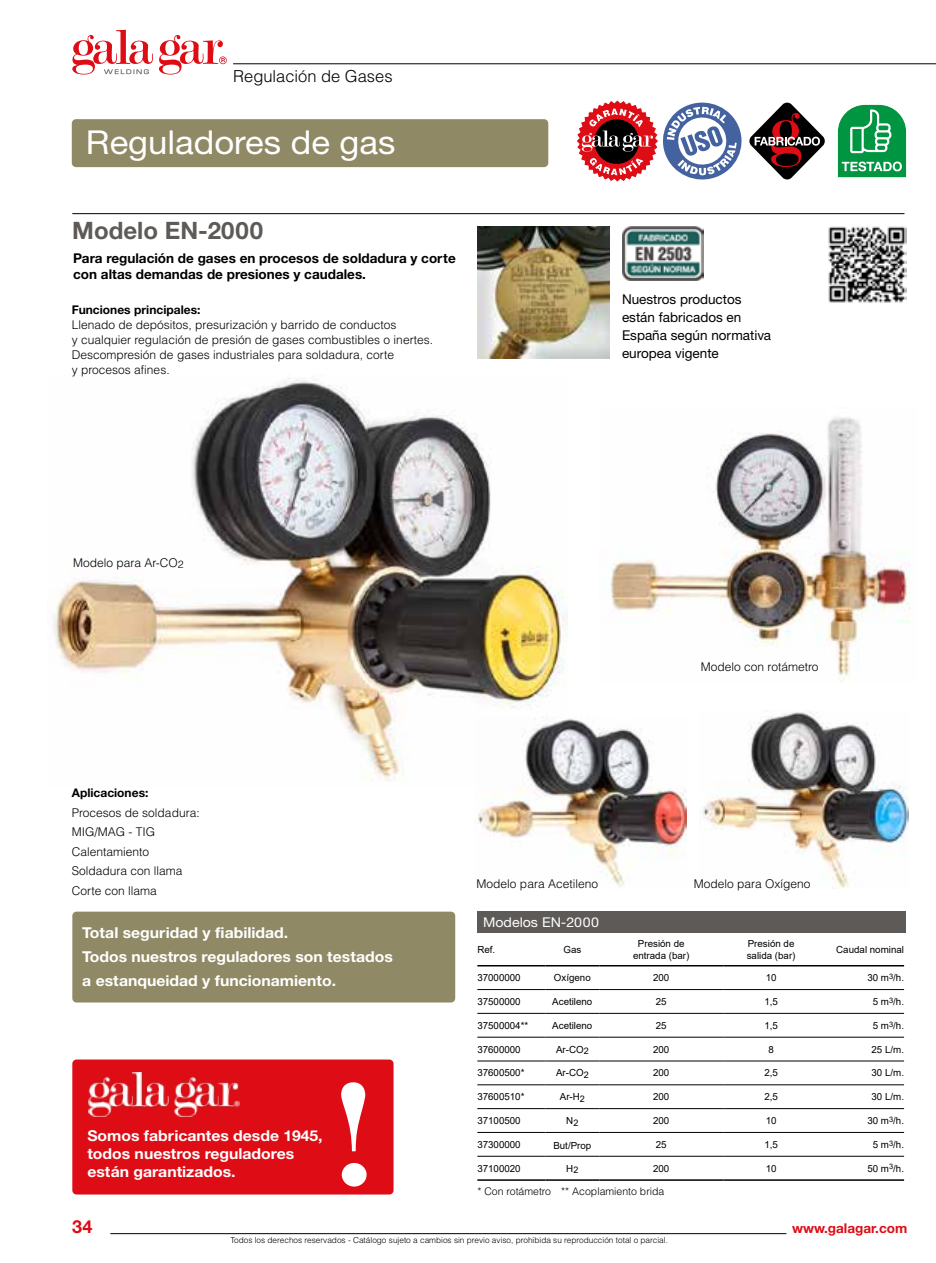
<style>
.page{position:relative;width:936px;height:1263px;background:#fff}
.page>*{position:absolute;margin:0;border:0;box-sizing:border-box;transform-origin:0 0}
.t1{font:144px "Bodoni BE Medium SC";color:#fff;scale:1.05 1}
.t2{font:33px "Helvetica Neue CE";color:#fff;scale:1.05 1}
.t3{font:700 24px "Helvetica Neue CE";color:#5d5a58}
.t4{font:700 18px "Helvetica Neue CE";color:#de0c15}
.t5{font:300 16.5px "Helvetica";color:#000}
.t6{font:700 15px/24px "Helvetica Neue CE";color:#fff;scale:1.05 1}
.t7{font:700 13.5px/16.5px "Helvetica Neue CE";color:#000}
.t8{font:13.5px/18px "Helvetica Neue CE";color:#000}
.t9{font:700 13.5px "Helvetica Neue CE";color:#de0c15}
.t10{font:13.5px "Helvetica Neue CE";color:#fff;scale:1.05 1}
.t11{font:300 12px/19.5px "Helvetica";color:#000}
.t12{font:700 12px "Helvetica Neue CE";color:#000}
.t13{font:300 10.5px "Helvetica";color:#000}
.t14{font:9.75px/11.7px "Arial";color:#000;text-align:center}
.t15{font:300 8.25px "Helvetica";color:#000}
</style>
<div class="page">
<hr style="left:233px;top:64px;width:702px;height:1px;background:#000">
<hr style="left:110px;top:1233px;width:676px;height:1px;background:#000">
<svg style="left:72px;top:30px;width:155px;height:45px"></svg>
<img style="left:610px;top:417px;width:300px;height:266px">
<hr style="left:72px;top:213px;width:832px;height:1px;background:#000">
<img style="left:828px;top:226px;width:78px;height:77px">
<img style="left:622px;top:227px;width:81px;height:54px">
<img style="left:699px;top:712px;width:209px;height:177px">
<hr style="left:477px;top:965px;width:68px;height:1px;background:#000">
<hr style="left:599px;top:965px;width:124px;height:1px;background:#000">
<hr style="left:723px;top:965px;width:96px;height:1px;background:#000">
<hr style="left:819px;top:965px;width:85px;height:1px;background:#000">
<hr style="left:477px;top:989px;width:68px;height:1px;background:#000">
<hr style="left:545px;top:989px;width:54px;height:1px;background:#000">
<hr style="left:599px;top:989px;width:124px;height:1px;background:#000">
<hr style="left:723px;top:989px;width:96px;height:1px;background:#000">
<hr style="left:819px;top:989px;width:85px;height:1px;background:#000">
<hr style="left:477px;top:1013px;width:68px;height:1px;background:#000">
<hr style="left:545px;top:1013px;width:54px;height:1px;background:#000">
<hr style="left:599px;top:1013px;width:124px;height:1px;background:#000">
<hr style="left:723px;top:1013px;width:96px;height:1px;background:#000">
<hr style="left:819px;top:1013px;width:85px;height:1px;background:#000">
<hr style="left:477px;top:1037px;width:68px;height:1px;background:#000">
<hr style="left:545px;top:1037px;width:54px;height:1px;background:#000">
<hr style="left:599px;top:1037px;width:124px;height:1px;background:#000">
<hr style="left:723px;top:1037px;width:96px;height:1px;background:#000">
<hr style="left:819px;top:1037px;width:85px;height:1px;background:#000">
<hr style="left:477px;top:1061px;width:68px;height:1px;background:#000">
<hr style="left:545px;top:1061px;width:54px;height:1px;background:#000">
<hr style="left:599px;top:1061px;width:124px;height:1px;background:#000">
<hr style="left:723px;top:1061px;width:96px;height:1px;background:#000">
<hr style="left:819px;top:1061px;width:85px;height:1px;background:#000">
<hr style="left:477px;top:1084px;width:68px;height:1px;background:#000">
<hr style="left:545px;top:1084px;width:54px;height:1px;background:#000">
<hr style="left:599px;top:1084px;width:124px;height:1px;background:#000">
<hr style="left:723px;top:1084px;width:96px;height:1px;background:#000">
<hr style="left:819px;top:1084px;width:85px;height:1px;background:#000">
<hr style="left:477px;top:1108px;width:68px;height:1px;background:#000">
<hr style="left:545px;top:1108px;width:54px;height:1px;background:#000">
<hr style="left:599px;top:1108px;width:124px;height:1px;background:#000">
<hr style="left:723px;top:1108px;width:96px;height:1px;background:#000">
<hr style="left:819px;top:1108px;width:85px;height:1px;background:#000">
<hr style="left:477px;top:1132px;width:68px;height:1px;background:#000">
<hr style="left:545px;top:1132px;width:54px;height:1px;background:#000">
<hr style="left:599px;top:1132px;width:124px;height:1px;background:#000">
<hr style="left:723px;top:1132px;width:96px;height:1px;background:#000">
<hr style="left:819px;top:1132px;width:85px;height:1px;background:#000">
<hr style="left:477px;top:1156px;width:68px;height:1px;background:#000">
<hr style="left:545px;top:1156px;width:54px;height:1px;background:#000">
<hr style="left:599px;top:1156px;width:124px;height:1px;background:#000">
<hr style="left:723px;top:1156px;width:96px;height:1px;background:#000">
<hr style="left:819px;top:1156px;width:85px;height:1px;background:#000">
<hr style="left:477px;top:1179px;width:68px;height:2px;background:#000">
<hr style="left:545px;top:1179px;width:54px;height:2px;background:#000">
<hr style="left:599px;top:1179px;width:124px;height:2px;background:#000">
<hr style="left:723px;top:1179px;width:96px;height:2px;background:#000">
<hr style="left:819px;top:1179px;width:85px;height:2px;background:#000">
<hr style="left:545px;top:965px;width:54px;height:1px;background:#000">
<div style="left:477px;top:911px;width:429px;height:22px;background:#5d5a58"></div>
<div style="left:72px;top:912px;width:383px;height:90px;background:#908965;border-radius:4px"></div>
<img style="left:477px;top:226px;width:132px;height:133px">
<img style="left:474px;top:718px;width:212px;height:168px">
<img style="left:53px;top:376px;width:514px;height:411px">
<div style="left:72px;top:1059px;width:321px;height:135px;background:#de0c15;border-radius:4px"></div>
<img style="left:88px;top:1072px;width:151px;height:44px">
<div style="left:72px;top:119px;width:476px;height:48px;background:#908965;border-radius:4px"></div>
<svg style="left:837px;top:105px;width:69px;height:72px"></svg>
<svg style="left:577px;top:100px;width:248px;height:82px"></svg>
<h3 class="t5" style="left:233px;top:66px;width:161px">Regulación de Gases</h3>
<h2 class="t2" style="left:86px;top:122px;width:296px">Reguladores de gas</h2>
<h3 class="t3" style="left:72px;top:215px;width:192px">Modelo EN-2000</h3>
<p class="t7" style="left:73px;top:250px;width:384px">Para regulación de gases en procesos de soldadura y corte con altas demandas de presiones y caudales.</p>
<p class="t12" style="left:72px;top:302px;width:130px">Funciones principales:</p>
<p class="t11" style="left:72px;top:317px;width:363px;line-height:15px">Llenado de depósitos, presurización y barrido de conductos<br>y cualquier regulación de presión de gases combustibles o inertes.<br>Descompresión de gases industriales para soldadura, corte<br>y procesos afines.</p>
<p class="t8" style="left:622px;top:291px;width:151px">Nuestros productos están fabricados en<br>España según normativa europea vigente</p>
<p class="t11" style="left:73px;top:552px;width:112px">Modelo para Ar-CO<sub>2</sub></p>
<p class="t12" style="left:72px;top:785px;width:78px">Aplicaciones:</p>
<p class="t11" style="left:72px;top:802px;width:129px">Procesos de soldadura:<br>MIG/MAG - TIG<br>Calentamiento<br>Soldadura con llama<br>Corte con llama</p>
<p class="t6" style="left:82px;top:921px;width:297px">Total seguridad y fiabilidad.<br>Todos nuestros reguladores son testados a estanqueidad y funcionamiento.</p>
<p class="t6" style="left:87px;top:1126px;width:225px;line-height:18px">Somos fabricantes desde 1945, todos nuestros reguladores están garantizados.</p>
<h1 class="t1" style="left:330px;top:1053px;width:41px">!</h1>
<p class="t11" style="left:701px;top:657px;width:119px">Modelo con rotámetro</p>
<p class="t11" style="left:476px;top:873px;width:123px">Modelo para Acetileno</p>
<p class="t11" style="left:693px;top:873px;width:118px">Modelo para Oxígeno</p>
<p class="t10" style="left:483px;top:914px;width:112px">Modelos EN-2000</p>
<p class="t14" style="left:477px;top:944px;width:19px">Ref.</p>
<p class="t14" style="left:563px;top:944px;width:19px">Gas</p>
<p class="t14" style="left:633px;top:938px;width:58px">Presión de entrada (bar)</p>
<p class="t14" style="left:746px;top:938px;width:50px;text-align:left">Presión de salida (bar)</p>
<p class="t14" style="left:836px;top:944px;width:69px">Caudal nominal</p>
<p class="t14" style="left:477px;top:972px;width:45px">37000000</p>
<p class="t14" style="left:554px;top:972px;width:38px">Oxígeno</p>
<p class="t14" style="left:653px;top:972px;width:18px">200</p>
<p class="t14" style="left:765px;top:972px;width:12px">10</p>
<p class="t14" style="left:867px;top:972px;width:38px">30 m<sup>3</sup>/h.</p>
<p class="t14" style="left:477px;top:996px;width:45px">37500000</p>
<p class="t14" style="left:552px;top:996px;width:42px">Acetileno</p>
<p class="t14" style="left:655px;top:996px;width:12px">25</p>
<p class="t14" style="left:764px;top:996px;width:15px">1,5</p>
<p class="t14" style="left:872px;top:996px;width:33px">5 m<sup>3</sup>/h.</p>
<p class="t14" style="left:477px;top:1019px;width:52px">37500004**</p>
<p class="t14" style="left:552px;top:1019px;width:42px">Acetileno</p>
<p class="t14" style="left:655px;top:1019px;width:12px">25</p>
<p class="t14" style="left:764px;top:1019px;width:15px">1,5</p>
<p class="t14" style="left:872px;top:1019px;width:33px">5 m<sup>3</sup>/h.</p>
<p class="t14" style="left:477px;top:1043px;width:45px">37600000</p>
<p class="t14" style="left:556px;top:1043px;width:34px">Ar-CO<sub>2</sub></p>
<p class="t14" style="left:653px;top:1043px;width:18px">200</p>
<p class="t14" style="left:768px;top:1043px;width:7px">8</p>
<p class="t14" style="left:871px;top:1043px;width:34px">25 L/m.</p>
<p class="t14" style="left:477px;top:1067px;width:49px">37600500*</p>
<p class="t14" style="left:556px;top:1067px;width:34px">Ar-CO<sub>2</sub></p>
<p class="t14" style="left:653px;top:1067px;width:18px">200</p>
<p class="t14" style="left:764px;top:1067px;width:15px">2,5</p>
<p class="t14" style="left:871px;top:1067px;width:34px">30 L/m.</p>
<p class="t14" style="left:477px;top:1091px;width:49px">37600510*</p>
<p class="t14" style="left:559px;top:1091px;width:27px">Ar-H<sub>2</sub></p>
<p class="t14" style="left:653px;top:1091px;width:18px">200</p>
<p class="t14" style="left:764px;top:1091px;width:15px">2,5</p>
<p class="t14" style="left:871px;top:1091px;width:34px">30 L/m.</p>
<p class="t14" style="left:477px;top:1115px;width:45px">37100500</p>
<p class="t14" style="left:566px;top:1115px;width:14px">N<sub>2</sub></p>
<p class="t14" style="left:653px;top:1115px;width:18px">200</p>
<p class="t14" style="left:765px;top:1115px;width:12px">10</p>
<p class="t14" style="left:867px;top:1115px;width:38px">30 m<sup>3</sup>/h.</p>
<p class="t14" style="left:477px;top:1138px;width:45px">37300000</p>
<p class="t14" style="left:553px;top:1140px;width:39px">But/Prop</p>
<p class="t14" style="left:655px;top:1138px;width:12px">25</p>
<p class="t14" style="left:764px;top:1138px;width:15px">1,5</p>
<p class="t14" style="left:872px;top:1138px;width:33px">5 m<sup>3</sup>/h.</p>
<p class="t14" style="left:477px;top:1162px;width:45px">37100020</p>
<p class="t14" style="left:566px;top:1162px;width:14px">H<sub>2</sub></p>
<p class="t14" style="left:653px;top:1162px;width:18px">200</p>
<p class="t14" style="left:765px;top:1162px;width:12px">10</p>
<p class="t14" style="left:867px;top:1162px;width:38px">50 m<sup>3</sup>/h.</p>
<p class="t13" style="left:477px;top:1185px;width:189px">* Con rotámetro ** Acoplamiento brida</p>
<h3 class="t4" style="left:72px;top:1215px;width:22px">34</h3>
<p class="t9" style="left:792px;top:1220px;width:117px">www.galagar.com</p>
<p class="t15" style="left:230px;top:1235px;width:439px">Todos los derechos reservados - Catálogo sujeto a cambios sin previo aviso, prohibida su reproducción total o parcial.</p>
</div>
